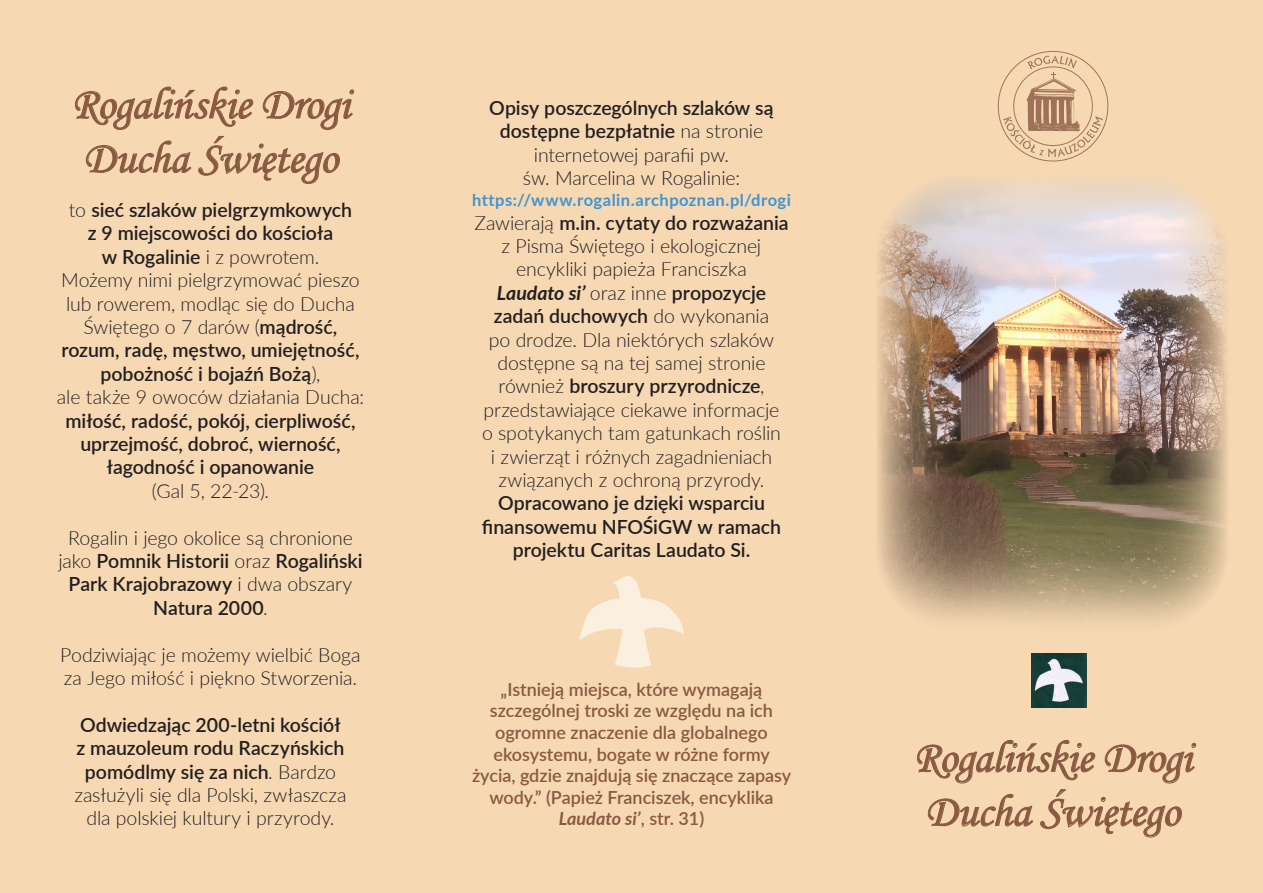
<style>
.page{position:relative;width:1263px;height:893px;background:#f6d8b3}
.page>*{position:absolute;margin:0;border:0;box-sizing:border-box;transform-origin:0 0}
.t1{font:45px/54px "Monotype Corsiva";letter-spacing:-.01em;color:#895942}
.t2{font:300 19.5px/23.4px "Lato";letter-spacing:-.005em;color:#231f20;text-align:center}
.t3{font:600 19.5px/23.4px "Lato";color:#231f20;text-align:center}
.t4{font:600 18px/21.6px "Lato";color:#895942;text-align:center}
.t5{font:700 16.5px "Lato";letter-spacing:.03em;color:#4194d0}
.s1{font-weight:300}
.s2{font-weight:600}
.s3{font-weight:700;font-style:italic}
</style>
<div class="page">
<img style="left:877px;top:182px;width:350px;height:440px">
<svg style="left:917px;top:740px;width:178px;height:43px"></svg>
<svg style="left:1105px;top:743px;width:91px;height:40px"></svg>
<svg style="left:928px;top:794px;width:105px;height:33px"></svg>
<svg style="left:1040px;top:789px;width:142px;height:48px"></svg>
<img style="left:1032px;top:654px;width:54px;height:53px">
<svg style="left:75px;top:86px;width:178px;height:44px"></svg>
<svg style="left:263px;top:89px;width:91px;height:41px"></svg>
<svg style="left:86px;top:140px;width:105px;height:33px"></svg>
<svg style="left:198px;top:136px;width:142px;height:48px"></svg>
<svg style="left:579px;top:576px;width:105px;height:92px"></svg>
<svg style="left:998px;top:51px;width:110px;height:110px"></svg>
<p class="t1" style="left:71px;top:77px;width:280px">Rogalińskie Drogi<br>Ducha Świętego</p>
<p class="t3" style="left:57px;top:197px;width:309px"><span class="s1">to</span> sieć szlaków pielgrzymkowych<br>z 9 miejscowości do kościoła<br>w Rogalinie <span class="s1">i z powrotem.<br>Możemy nimi pielgrzymować pieszo lub rowerem, modląc się do Ducha<br>Świętego o 7 darów (</span>mądrość, rozum, radę, męstwo, umiejętność, pobożność i bojaźń Bożą<span class="s1">),<br>ale także 9 owoców działania Ducha: </span>miłość, radość, pokój, cierpliwość, uprzejmość, dobroć, wierność, łagodność i opanowanie<br><span class="s1">(Gal 5, 22-23).</span></p>
<p class="t2" style="left:58px;top:525px;width:306px">Rogalin i jego okolice są chronione jako <span class="s2">Pomnik Historii</span> oraz <span class="s2">Rogaliński<br>Park Krajobrazowy</span> i dwa obszary<br><span class="s2">Natura 2000</span>.</p>
<p class="t2" style="left:60px;top:642px;width:302px;text-align:left">Podziwiając je możemy wielbić Boga za Jego miłość i piękno Stworzenia.</p>
<p class="t3" style="left:74px;top:712px;width:274px">Odwiedzając 200-letni kościół z mauzoleum rodu Raczyńskich pomódlmy się za nich<span class="s1">. Bardzo zasłużyli się dla Polski, zwłaszcza dla polskiej kultury i przyrody.</span></p>
<p class="t2" style="left:489px;top:95px;width:286px"><span class="s2">Opisy poszczególnych szlaków są dostępne bezpłatnie</span> na stronie internetowej parafii pw.<br>św. Marcelina w Rogalinie:</p>
<p class="t5" style="left:472px;top:188px;width:320px">https://www.rogalin.archpoznan.pl/drogi</p>
<p class="t2" style="left:474px;top:210px;width:316px">Zawierają <span class="s2">m.in. cytaty do rozważania </span>z Pisma Świętego i ekologicznej encykliki papieża Franciszka<br><span class="s3">Laudato si’</span> oraz inne <span class="s2">propozycje zadań duchowych</span> do wykonania<br>po drodze. Dla niektórych szlaków dostępne są na tej samej stronie również <span class="s2">broszury przyrodnicze</span>, przedstawiające ciekawe informacje<br>o spotykanych tam gatunkach roślin<br>i zwierząt i różnych zagadnieniach związanych z ochroną przyrody.<br><span class="s2">Opracowano je dzięki wsparciu finansowemu NFOŚiGW w ramach projektu Caritas Laudato Si.</span></p>
<p class="t4" style="left:472px;top:678px;width:321px">„Istnieją miejsca, które wymagają szczególnej troski ze względu na ich ogromne znaczenie dla globalnego ekosystemu, bogate w różne formy życia, gdzie znajdują się znaczące zapasy wody.” (Papież Franciszek, encyklika <span class="s3">Laudato si’</span>, str. 31)</p>
<p class="t1" style="left:913px;top:731px;width:280px">Rogalińskie Drogi<br>Ducha Świętego</p>
</div>
